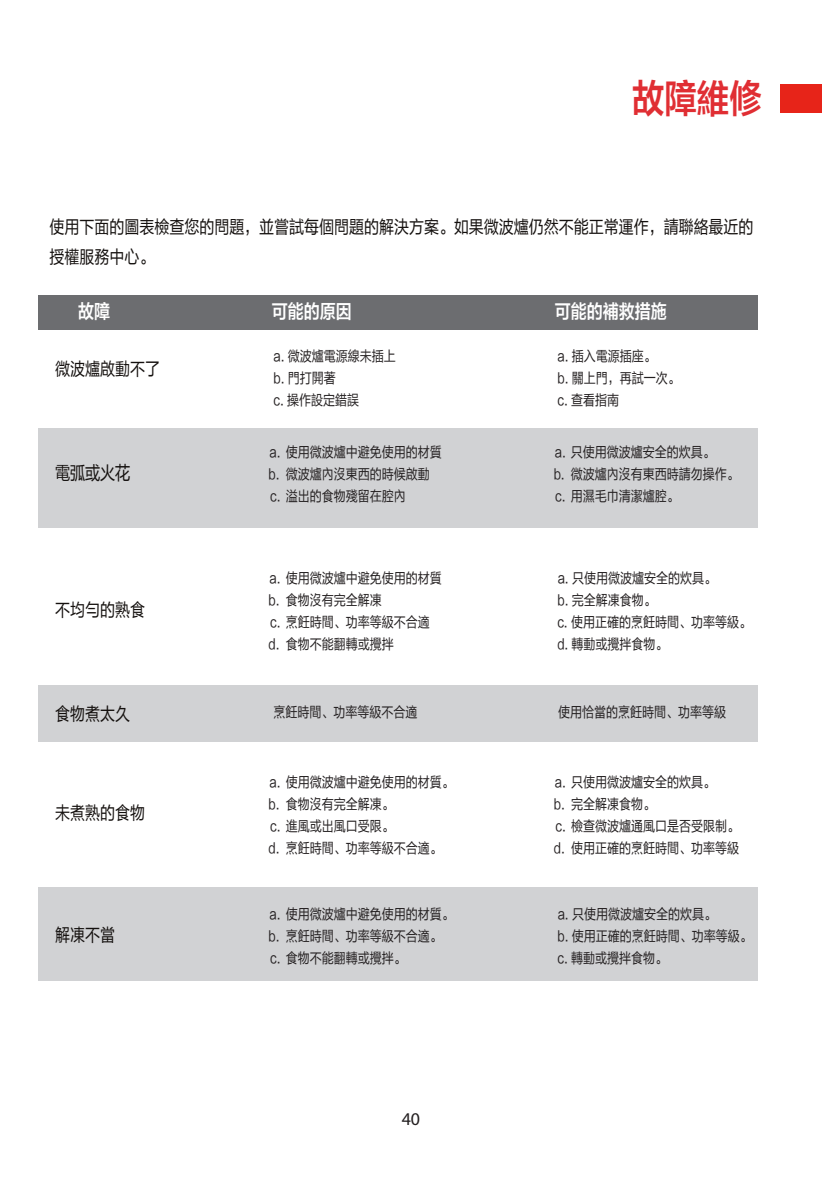
<style>
.page{position:relative;width:822px;height:1190px;background:#fff}
.page>*{position:absolute;margin:0;border:0;box-sizing:border-box;transform-origin:0 0}
.t1{font:39px "FZLTZCHK GBK1 0";color:#e02e33;scale:.83 1}
.t2{font:19.2px "FZLTZCHK GBK1 0";color:#fff;scale:.83 1}
.t3{font:18px/30px "FZLTHK GBK1 0";color:#14100e;scale:.83 1}
.t4{font:18px "FZ Lan Ting Hei";color:#14100e;scale:.83 1}
.t5{font:18px "Myriad Pro";color:#231f20}
.t6{font:14.4px/22px "FZLTHK GBK1 0";color:#231f20;scale:.83 1}
</style>
<div class="page">
<div style="left:38px;top:295px;width:720px;height:34px;background:#6c6d70"></div>
<div style="left:38px;top:428px;width:720px;height:99px;background:#d1d2d4"></div>
<div style="left:38px;top:685px;width:720px;height:57px;background:#d1d2d4"></div>
<div style="left:38px;top:887px;width:720px;height:93px;background:#d1d2d4"></div>
<div style="left:781px;top:84px;width:41px;height:29px;background:#e72419"></div>
<h1 class="t1" style="left:632px;top:78px;width:158px">故障維修</h1>
<p class="t3" style="left:50px;top:212px;width:850px">使用下面的圖表檢查您的問題，並嘗試每個問題的解決方案。如果微波爐仍然不能正常運作，請聯絡最近的授權服務中心。</p>
<h2 class="t2" style="left:78px;top:301px;width:40px">故障</h2>
<p class="t3" style="left:55px;top:354px;width:128px">微波爐啟動不了</p>
<h2 class="t2" style="left:272px;top:301px;width:98px">可能的原因</h2>
<h2 class="t2" style="left:555px;top:301px;width:136px">可能的補救措施</h2>
<p class="t6" style="left:273px;top:345px;width:149px">a. 微波爐電源線未插上b. 門打開著<br>c. 操作設定錯誤</p>
<p class="t6" style="left:557px;top:345px;width:149px">a. 插入電源插座。<br>b. 關上門，再試一次。c. 查看指南</p>
<p class="t6" style="left:554px;top:441px;width:225px">a. 只使用微波爐安全的炊具。<br>b. 微波爐內沒有東西時請勿操作。c. 用濕毛巾清潔爐腔。</p>
<p class="t6" style="left:269px;top:441px;width:210px">a. 使用微波爐中避免使用的材質b. 微波爐內沒東西的時候啟動c. 溢出的食物殘留在腔內</p>
<p class="t4" style="left:55px;top:461px;width:92px">電弧或火花</p>
<p class="t3" style="left:55px;top:595px;width:110px">不均勻的熟食</p>
<p class="t3" style="left:55px;top:699px;width:92px">食物煮太久</p>
<p class="t3" style="left:55px;top:799px;width:110px">未煮熟的食物</p>
<p class="t3" style="left:55px;top:921px;width:74px">解凍不當</p>
<p class="t6" style="left:269px;top:567px;width:210px">a. 使用微波爐中避免使用的材質b. 食物沒有完全解凍<br>c. 烹飪時間、功率等級不合適d. 食物不能翻轉或攪拌</p>
<p class="t6" style="left:557px;top:567px;width:235px">a. 只使用微波爐安全的炊具。<br>b. 完全解凍食物。<br>c. 使用正確的烹飪時間、功率等級。d. 轉動或攪拌食物。</p>
<p class="t6" style="left:273px;top:702px;width:175px">烹飪時間、功率等級不合適</p>
<p class="t6" style="left:558px;top:702px;width:204px">使用恰當的烹飪時間、功率等級</p>
<p class="t6" style="left:269px;top:772px;width:225px">a. 使用微波爐中避免使用的材質。b. 食物沒有完全解凍。<br>c. 進風或出風口受限。<br>d. 烹飪時間、功率等級不合適。</p>
<p class="t6" style="left:269px;top:903px;width:225px">a. 使用微波爐中避免使用的材質。b. 烹飪時間、功率等級不合適。c. 食物不能翻轉或攪拌。</p>
<p class="t5" style="left:402px;top:1108px;width:20px">40</p>
<p class="t6" style="left:554px;top:771px;width:225px">a. 只使用微波爐安全的炊具。<br>b. 完全解凍食物。<br>c. 檢查微波爐通風口是否受限制。d. 使用正確的烹飪時間、功率等級</p>
<p class="t6" style="left:557px;top:903px;width:236px">a. 只使用微波爐安全的炊具。<br>b. 使用正確的烹飪時間、功率等級。c. 轉動或攪拌食物。</p>
</div>
